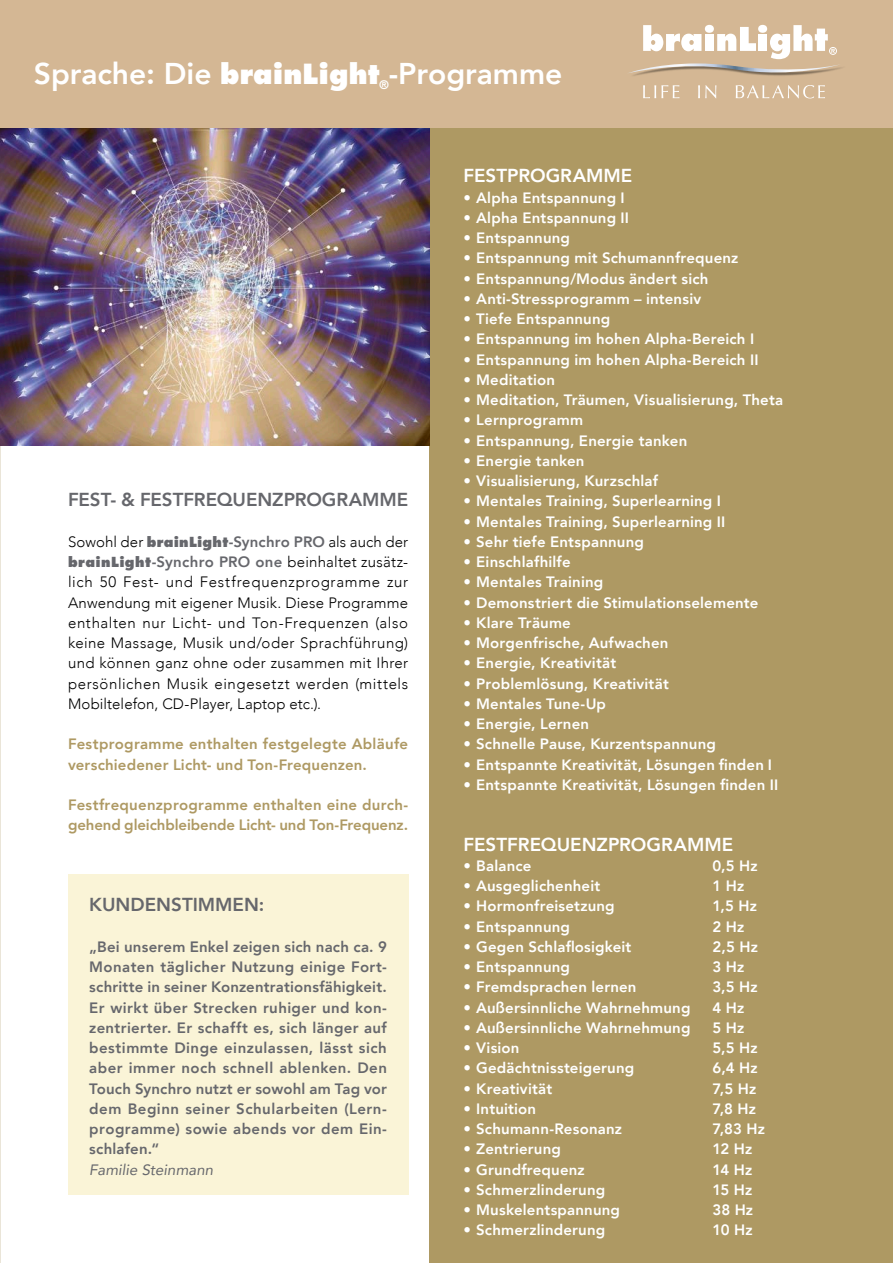
<style>
.page{position:relative;width:893px;height:1263px;background:#fff}
.page>*{position:absolute;margin:0;border:0;box-sizing:border-box;transform-origin:0 0}
.t1{font:800 30px "Avenir";color:#fff}
.t2{font:800 18.75px "Avenir";letter-spacing:-.005em;color:#66676c}
.t3{font:800 18.75px "Avenir";color:#fff}
.t4{font:800 15px "Avenir";letter-spacing:.01em;color:#fff}
.t5{font:800 15px/20.2px "Avenir";letter-spacing:.03em;color:#66676c;text-align:justify}
.t6{font:300 15px/20.2px "Avenir";letter-spacing:.015em;color:#000;text-align:justify}
.t7{font:800 15px/20.2px "Avenir";letter-spacing:.015em;color:#ae9963}
.t8{font:italic 15px "Avenir";letter-spacing:.005em;color:#66676c}
.t9{font:800 11.55px "Futura";color:#fff}
.s1{font-family:"Futura";font-size:27px}
.s2{font-family:"Futura";font-weight:800;font-size:13.5px;color:#66676c}
.s3{font-weight:800;color:#66676c}
</style>
<div class="page">
<div style="left:429px;top:0;width:464px;height:1263px;background:#ae9963"></div>
<img style="left:0;top:128px;width:429px;height:318px">
<div style="left:0;top:0;width:893px;height:128px;background:#d4b794"></div>
<div style="left:68px;top:875px;width:340px;height:320px;background:#faf4d7"></div>
<svg style="left:643px;top:85px;width:36px;height:13px"></svg>
<svg style="left:698px;top:85px;width:18px;height:13px"></svg>
<svg style="left:736px;top:85px;width:89px;height:13px"></svg>
<svg style="left:629px;top:25px;width:212px;height:51px"></svg>
<h1 class="t1" style="left:34px;top:50px;width:530px">Sprache: Die <span class="s1">brainLight</span> -Programme</h1>
<p class="t9" style="left:379px;top:77px;width:11px">®</p>
<p class="t2" style="left:68px;top:485px;width:342px">FEST- &amp; FESTFREQUENZPROGRAMME</p>
<p class="t6" style="left:68px;top:532px;width:342px">Sowohl der <span class="s2">brainLight</span><span class="s3">-Synchro PRO</span> als auch der <span class="s2">brainLight</span><span class="s3">-Synchro PRO one</span> beinhaltet zusätz&shy;lich 50 Fest- und Festfrequenzprogramme zur Anwendung mit eigener Musik. Diese Programme enthalten nur Licht- und Ton-Frequenzen (also keine Massage, Musik und/oder Sprachführung) und können ganz ohne oder zusammen mit Ihrer persönlichen Musik eingesetzt werden (mittels Mobiltelefon, CD-Player, Laptop etc.).</p>
<p class="t7" style="left:68px;top:734px;width:342px">Festprogramme enthalten festgelegte Abläufe verschiedener Licht- und Ton-Frequenzen.</p>
<p class="t7" style="left:68px;top:795px;width:342px">Festfrequenzprogramme enthalten eine durch&shy;gehend gleichbleibende Licht- und Ton-Frequenz.</p>
<p class="t2" style="left:89px;top:890px;width:177px">KUNDENSTIMMEN:</p>
<p class="t5" style="left:89px;top:936px;width:299px">„Bei unserem Enkel zeigen sich nach ca. 9<br>Monaten täglicher Nutzung einige Fort&shy;schritte in seiner Konzentrationsfähigkeit.<br>Er wirkt über Strecken ruhiger und kon&shy;zentrierter. Er schafft es, sich länger auf bestimmte Dinge einzulassen, lässt sich aber immer noch schnell ablenken. Den Touch Synchro nutzt er sowohl am Tag vor dem Beginn seiner Schularbeiten (Lern&shy;programme) sowie abends vor dem Ein&shy;schlafen.“</p>
<p class="t8" style="left:89px;top:1160px;width:125px">Familie Steinmann</p>
<p class="t3" style="left:463px;top:161px;width:170px">FESTPROGRAMME</p>
<p class="t4" style="left:463px;top:186px;width:163px">• Alpha Entspannung I</p>
<p class="t4" style="left:463px;top:206px;width:167px">• Alpha Entspannung II</p>
<p class="t4" style="left:463px;top:226px;width:108px">• Entspannung</p>
<p class="t4" style="left:463px;top:246px;width:276px">• Entspannung mit Schumannfrequenz</p>
<p class="t4" style="left:463px;top:267px;width:246px">• Entspannung/Modus ändert sich</p>
<p class="t4" style="left:463px;top:287px;width:239px">• Anti-Stressprogramm – intensiv</p>
<p class="t4" style="left:463px;top:307px;width:148px">• Tiefe Entspannung</p>
<p class="t4" style="left:463px;top:327px;width:292px">• Entspannung im hohen Alpha-Bereich I</p>
<p class="t4" style="left:463px;top:348px;width:297px">• Entspannung im hohen Alpha-Bereich II</p>
<p class="t4" style="left:463px;top:368px;width:93px">• Meditation</p>
<p class="t4" style="left:463px;top:388px;width:321px">• Meditation, Träumen, Visualisierung, Theta</p>
<p class="t4" style="left:463px;top:408px;width:121px">• Lernprogramm</p>
<p class="t4" style="left:463px;top:429px;width:225px">• Entspannung, Energie tanken</p>
<p class="t4" style="left:463px;top:449px;width:123px">• Energie tanken</p>
<p class="t4" style="left:463px;top:469px;width:196px">• Visualisierung, Kurzschlaf</p>
<p class="t4" style="left:463px;top:489px;width:259px">• Mentales Training, Superlearning I</p>
<p class="t4" style="left:463px;top:510px;width:263px">• Mentales Training, Superlearning II</p>
<p class="t4" style="left:463px;top:530px;width:182px">• Sehr tiefe Entspannung</p>
<p class="t4" style="left:463px;top:550px;width:109px">• Einschlafhilfe</p>
<p class="t4" style="left:463px;top:570px;width:141px">• Mentales Training</p>
<p class="t4" style="left:463px;top:591px;width:296px">• Demonstriert die Stimulationselemente</p>
<p class="t4" style="left:463px;top:611px;width:109px">• Klare Träume</p>
<p class="t4" style="left:463px;top:631px;width:206px">• Morgenfrische, Aufwachen</p>
<p class="t4" style="left:463px;top:651px;width:154px">• Energie, Kreativität</p>
<p class="t4" style="left:463px;top:672px;width:207px">• Problemlösung, Kreativität</p>
<p class="t4" style="left:463px;top:692px;width:144px">• Mentales Tune-Up</p>
<p class="t4" style="left:463px;top:712px;width:127px">• Energie, Lernen</p>
<p class="t4" style="left:463px;top:732px;width:254px">• Schnelle Pause, Kurzentspannung</p>
<p class="t4" style="left:463px;top:753px;width:310px">• Entspannte Kreativität, Lösungen finden I</p>
<p class="t4" style="left:463px;top:773px;width:316px">• Entspannte Kreativität, Lösungen finden II</p>
<p class="t3" style="left:463px;top:829px;width:271px">FESTFREQUENZPROGRAMME</p>
<p class="t4" style="left:463px;top:854px;width:69px">• Balance</p>
<p class="t4" style="left:712px;top:854px;width:47px">0,5 Hz</p>
<p class="t4" style="left:463px;top:874px;width:138px">• Ausgeglichenheit</p>
<p class="t4" style="left:712px;top:874px;width:33px">1 Hz</p>
<p class="t4" style="left:463px;top:894px;width:153px">• Hormonfreisetzung</p>
<p class="t4" style="left:712px;top:894px;width:46px">1,5 Hz</p>
<p class="t4" style="left:463px;top:915px;width:108px">• Entspannung</p>
<p class="t4" style="left:712px;top:915px;width:33px">2 Hz</p>
<p class="t4" style="left:463px;top:935px;width:169px">• Gegen Schlaflosigkeit</p>
<p class="t4" style="left:712px;top:935px;width:47px">2,5 Hz</p>
<p class="t4" style="left:463px;top:955px;width:108px">• Entspannung</p>
<p class="t4" style="left:712px;top:955px;width:33px">3 Hz</p>
<p class="t4" style="left:463px;top:975px;width:175px">• Fremdsprachen lernen</p>
<p class="t4" style="left:712px;top:975px;width:47px">3,5 Hz</p>
<p class="t4" style="left:463px;top:996px;width:228px">• Außersinnliche Wahrnehmung</p>
<p class="t4" style="left:712px;top:996px;width:33px">4 Hz</p>
<p class="t4" style="left:463px;top:1016px;width:228px">• Außersinnliche Wahrnehmung</p>
<p class="t4" style="left:712px;top:1016px;width:33px">5 Hz</p>
<p class="t4" style="left:463px;top:1036px;width:58px">• Vision</p>
<p class="t4" style="left:712px;top:1036px;width:47px">5,5 Hz</p>
<p class="t4" style="left:463px;top:1056px;width:172px">• Gedächtnissteigerung</p>
<p class="t4" style="left:712px;top:1056px;width:47px">6,4 Hz</p>
<p class="t4" style="left:463px;top:1077px;width:90px">• Kreativität</p>
<p class="t4" style="left:712px;top:1077px;width:45px">7,5 Hz</p>
<p class="t4" style="left:463px;top:1097px;width:74px">• Intuition</p>
<p class="t4" style="left:712px;top:1097px;width:45px">7,8 Hz</p>
<p class="t4" style="left:463px;top:1117px;width:160px">• Schumann-Resonanz</p>
<p class="t4" style="left:712px;top:1117px;width:54px">7,83 Hz</p>
<p class="t4" style="left:463px;top:1137px;width:99px">• Zentrierung</p>
<p class="t4" style="left:712px;top:1137px;width:41px">12 Hz</p>
<p class="t4" style="left:463px;top:1158px;width:123px">• Grundfrequenz</p>
<p class="t4" style="left:712px;top:1158px;width:41px">14 Hz</p>
<p class="t4" style="left:463px;top:1178px;width:143px">• Schmerzlinderung</p>
<p class="t4" style="left:712px;top:1178px;width:41px">15 Hz</p>
<p class="t4" style="left:463px;top:1198px;width:158px">• Muskelentspannung</p>
<p class="t4" style="left:712px;top:1198px;width:42px">38 Hz</p>
<p class="t4" style="left:463px;top:1218px;width:143px">• Schmerzlinderung</p>
<p class="t4" style="left:712px;top:1218px;width:42px">10 Hz</p>
</div>
